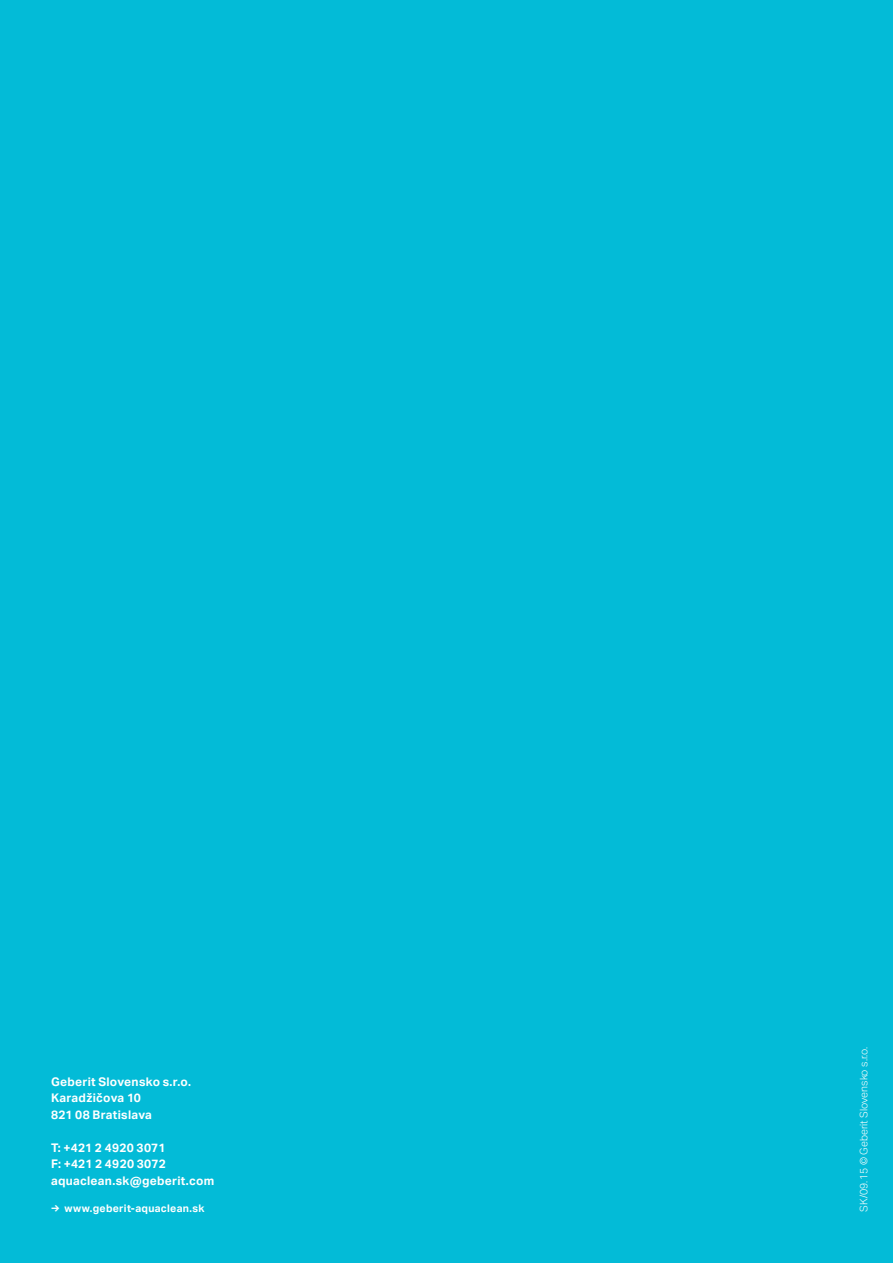
<style>
.page{position:relative;width:893px;height:1263px;background:#03bbd7}
.page>*{position:absolute;margin:0;border:0;box-sizing:border-box;transform-origin:0 0}
.t1{font:700 12px/16.5px "Aktiv Grotesk Geberit";letter-spacing:.02em;color:#fff}
.t2{font:300 10.5px "Aktiv Grotesk Geberit";color:#fff}
.t3{font:700 10.5px "Aktiv Grotesk Geberit";letter-spacing:.025em;color:#fff}
</style>
<div class="page">
<p class="t1" style="left:51px;top:1073px;width:142px">Geberit Slovensko s.r.o.<br>Karadžičova 10<br>821 08 Bratislava</p>
<p class="t1" style="left:51px;top:1139px;width:165px">T: +421 2 4920 3071<br>F: +421 2 4920 3072 aquaclean.sk@geberit.com</p>
<p class="t3" style="left:51px;top:1202px;width:155px">→ www.geberit-aquaclean.sk</p>
<p class="t2" style="left:858px;top:1212px;width:166px;rotate:-90deg">SK/09.15 © Geberit Slovensko s.r.o.</p>
</div>
